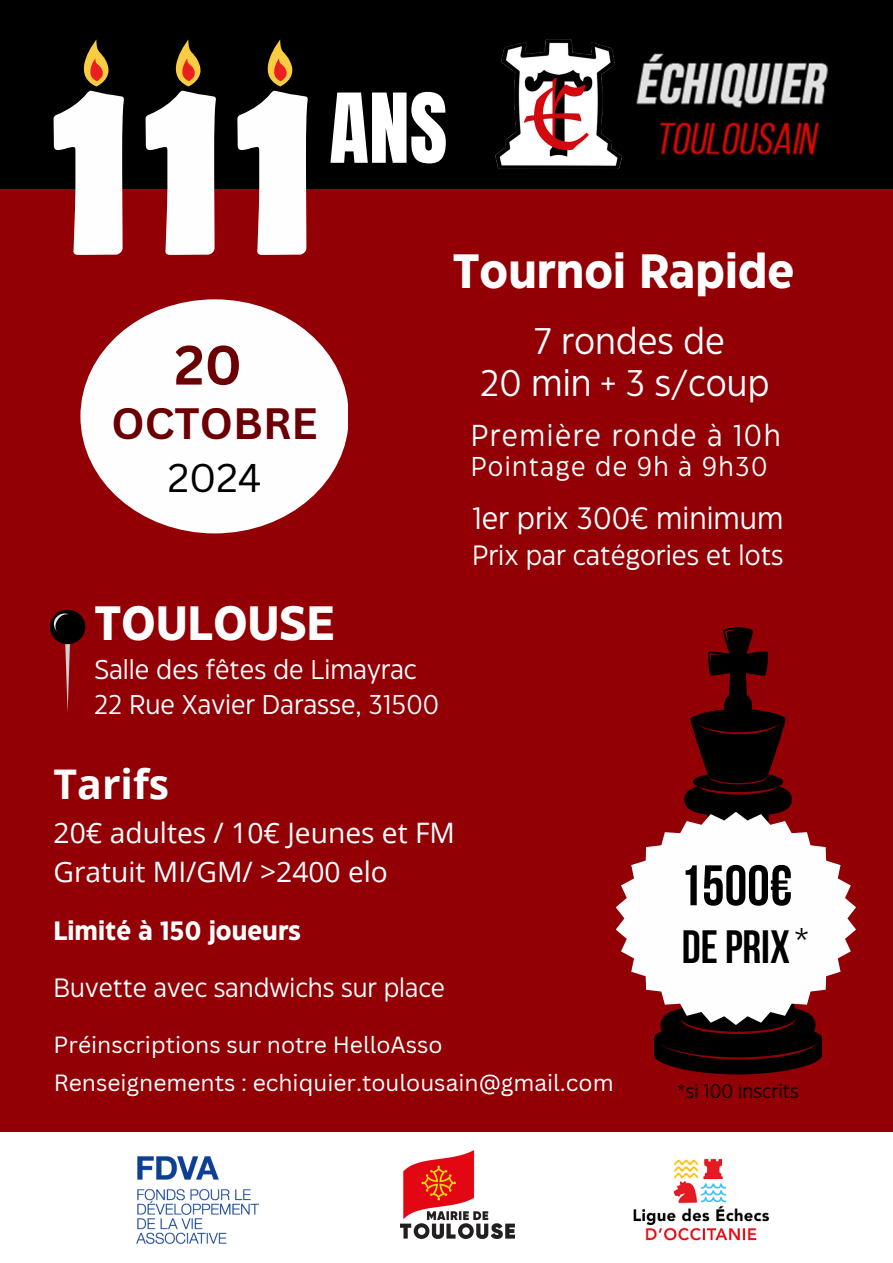
<style>
.page{position:relative;width:893px;height:1263px;background:#920005}
.page>*{position:absolute;margin:0;border:0;box-sizing:border-box;transform-origin:0 0}
.t1{font:81.75px "Anton";color:#fff}
.t2{font:57px "Bebas Neue Cyrillic";color:#000}
.t3{font:700 54px "Canva Sans";color:#6b0004}
.t4{font:700 48.07px "Eastman Grotesque";color:#fff}
.t5{font:46.5px "Bebas Neue Cyrillic";color:#000}
.t6{font:700 42.75px "Canva Sans";color:#6b0004}
.t7{font:700 40.95px "Open Sans";color:#fff}
.t8{font:39px "Canva Sans";color:#000}
.t9{font:36.97px/41.6px "Eastman Grotesque";color:#fff;text-align:center}
.t10{font:36.3px "Eastman Grotesque";color:#000}
.t11{font:30.9px "Eastman Grotesque";color:#fff}
.t12{font:30.22px "Eastman Grotesque";letter-spacing:.05em;color:#fff}
.t13{font:28.2px "Open Sans";color:#fff}
.t14{font:27.83px "Eastman Grotesque";color:#fff}
.t15{font:27.22px "Eastman Grotesque";letter-spacing:.05em;color:#fff}
.t16{font:27.08px "Eastman Grotesque";color:#fff}
.t17{font:26.47px "Eastman Grotesque";color:#fff}
.t18{font:700 26.47px "Eastman Grotesque";color:#fff}
.t19{font:22.8px "Canva Sans";color:#fff}
.t20{font:19.58px "Eastman Grotesque";color:#000}
</style>
<div class="page">
<div style="left:0;top:0;width:893px;height:189px;background:#000"></div>
<div style="left:0;top:1133px;width:893px;height:130px;background:#fff"></div>
<img style="left:495px;top:39px;width:126px;height:130px">
<img style="left:136px;top:1156px;width:123px;height:88px">
<img style="left:400px;top:1151px;width:114px;height:88px">
<img style="left:633px;top:1158px;width:137px;height:83px">
<img style="left:621px;top:53px;width:207px;height:108px">
<svg style="left:54px;top:40px;width:70px;height:215px"></svg>
<svg style="left:146px;top:40px;width:70px;height:215px"></svg>
<svg style="left:237px;top:40px;width:71px;height:215px"></svg>
<svg style="left:654px;top:783px;width:168px;height:291px;fill:#000"></svg>
<svg style="left:690px;top:627px;width:95px;height:156px"></svg>
<svg style="left:616px;top:812px;width:239px;height:213px;fill:#fefefe"></svg>
<div style="left:80px;top:299px;width:268px;height:234px;background:#fefefe;border-radius:50%"></div>
<svg style="left:50px;top:610px;width:35px;height:102px"></svg>
<h5 class="t1" style="left:329px;top:70px;width:120px">ANS</h5>
<h4 class="t3" style="left:174px;top:327px;width:69px">20</h4>
<h4 class="t6" style="left:111px;top:393px;width:208px">OCTOBRE</h4>
<h4 class="t8" style="left:168px;top:450px;width:95px">2024</h4>
<p class="t4" style="left:94px;top:605px;width:242px">TOULOUSE</p>
<h2 class="t16" style="left:94px;top:659px;width:324px">Salle des fêtes de Limayrac</h2>
<p class="t16" style="left:94px;top:694px;width:346px">22 Rue Xavier Darasse, 31500</p>
<h6 class="t4" style="left:453px;top:252px;width:343px">Tournoi Rapide</h6>
<p class="t9" style="left:480px;top:323px;width:290px">7 rondes de<br>20 min + 3 s/coup</p>
<p class="t12" style="left:471px;top:424px;width:311px">Première ronde à 10h</p>
<p class="t15" style="left:471px;top:456px;width:298px">Pointage de 9h à 9h30</p>
<p class="t11" style="left:472px;top:506px;width:312px">1er prix 300€ minimum</p>
<p class="t14" style="left:472px;top:544px;width:313px">Prix par catégories et lots</p>
<p class="t7" style="left:54px;top:756px;width:117px">Tarifs</p>
<p class="t13" style="left:54px;top:813px;width:403px">20€ adultes / 10€ Jeunes et FM</p>
<p class="t13" style="left:54px;top:852px;width:336px">Gratuit MI/GM/ &gt;2400 elo</p>
<p class="t18" style="left:54px;top:920px;width:249px">Limité à 150 joueurs</p>
<p class="t17" style="left:54px;top:977px;width:393px">Buvette avec sandwichs sur place</p>
<p class="t19" style="left:54px;top:1029px;width:390px">Préinscriptions sur notre HelloAsso</p>
<p class="t19" style="left:54px;top:1066px;width:561px">Renseignements : echiquier.toulousain@gmail.com</p>
<p class="t2" style="left:679px;top:862px;width:114px">1500€</p>
<p class="t5" style="left:681px;top:928px;width:110px">DEPRIX</p>
<p class="t10" style="left:794px;top:927px;width:17px">*</p>
<h3 class="t20" style="left:677px;top:1083px;width:123px">*si 100 inscrits</h3>
</div>
